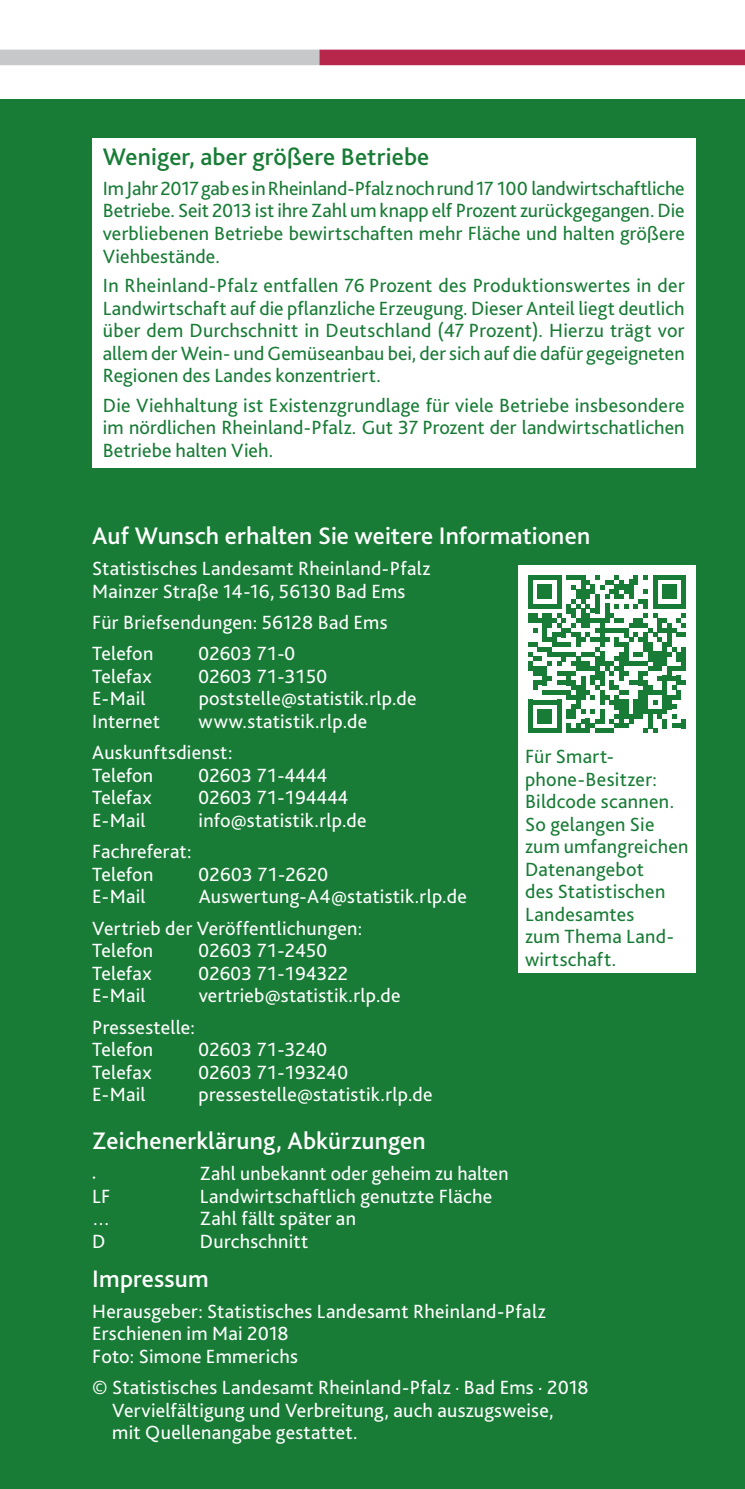
<style>
.page{position:relative;width:745px;height:1489px;background:#fff}
.page>*{position:absolute;margin:0;border:0;box-sizing:border-box;transform-origin:0 0}
.t1{font:500 25px "Bliss 2";letter-spacing:.005em;color:#fff}
.t2{font:500 25px "Bliss 2";letter-spacing:.005em;color:#187c36}
.t3{font:20px/22.5px "Bliss 2";letter-spacing:.01em;color:#fff}
.t4{font:20px/22.5px "Bliss 2";letter-spacing:.01em;color:#187c36;text-align:justify}
.t5{font:700 20px "Bliss 2";color:#fff}
</style>
<div class="page">
<div style="left:319px;top:50px;width:425px;height:15px;background:#b7274c"></div>
<div style="left:0;top:50px;width:319px;height:15px;background:#c6c8ca"></div>
<div style="left:0;top:99px;width:744px;height:1389px;background:#187c36"></div>
<div style="left:517px;top:565px;width:177px;height:408px;background:#fff"></div>
<svg style="left:528px;top:575px;width:157px;height:158px"></svg>
<hr style="left:681px;top:718px;width:4px;height:10px;background:#187c36">
<div style="left:92px;top:138px;width:602px;height:329px;background:#fff"></div>
<p class="t2" style="left:103px;top:142px;width:328px">Weniger, aber größere Betriebe</p>
<p class="t4" style="left:103px;top:179px;width:583px">Im Jahr 2017 gab es in Rheinland-Pfalz noch rund 17 100 landwirtschaftliche Betriebe. Seit 2013 ist ihre Zahl um knapp elf Prozent zurückgegangen. Die verbliebenen Betriebe bewirtschaften mehr Fläche und halten größere Viehbestände.</p>
<p class="t4" style="left:103px;top:276px;width:583px">In Rheinland-Pfalz entfallen 76 Prozent des Produktionswertes in der Landwirtschaft auf die pflanzliche Erzeugung. Dieser Anteil liegt deutlich über dem Durchschnitt in Deutschland (47 Prozent). Hierzu trägt vor allem der Wein- und Gemüseanbau bei, der sich auf die dafür gegeigneten Regionen des Landes konzentriert.</p>
<p class="t4" style="left:103px;top:395px;width:583px">Die Viehhaltung ist Existenzgrundlage für viele Betriebe insbesondere im nördlichen Rheinland-Pfalz. Gut 37 Prozent der landwirtschatlichen Betriebe halten Vieh.</p>
<p class="t1" style="left:92px;top:520px;width:499px">Auf Wunsch erhalten Sie weitere Informationen</p>
<p class="t3" style="left:92px;top:559px;width:339px">Statistisches Landesamt Rheinland-Pfalz<br>Mainzer Straße 14-16, 56130 Bad Ems</p>
<p class="t3" style="left:92px;top:608px;width:297px;line-height:31.2px">Für Briefsendungen: 56128 Bad Ems<br>Telefon</p>
<p class="t3" style="left:198px;top:644px;width:98px">02603 71-0</p>
<p class="t3" style="left:92px;top:666px;width:61px">Telefax</p>
<p class="t3" style="left:198px;top:666px;width:130px">02603 71-3150</p>
<p class="t3" style="left:92px;top:689px;width:55px">E-Mail</p>
<p class="t3" style="left:198px;top:689px;width:219px">poststelle@statistik.rlp.de</p>
<p class="t3" style="left:92px;top:711px;width:69px">Internet</p>
<p class="t3" style="left:92px;top:707px;width:276px;line-height:31.2px;text-indent:106px">www.statistik.rlp.de<br>Auskunftsdienst:</p>
<p class="t3" style="left:92px;top:765px;width:63px">Telefon</p>
<p class="t3" style="left:198px;top:765px;width:130px">02603 71-4444</p>
<p class="t3" style="left:92px;top:788px;width:61px">Telefax</p>
<p class="t3" style="left:198px;top:788px;width:151px">02603 71-194444</p>
<p class="t3" style="left:92px;top:810px;width:55px">E-Mail</p>
<p class="t3" style="left:198px;top:810px;width:169px">info@statistik.rlp.de</p>
<p class="t3" style="left:92px;top:842px;width:101px">Fachreferat:<br>Telefon</p>
<p class="t3" style="left:198px;top:864px;width:131px">02603 71-2620</p>
<p class="t3" style="left:92px;top:882px;width:376px;line-height:31.2px;text-indent:106px">Auswertung-A4@statistik.rlp.de<br>Vertrieb der Veröffentlichungen:</p>
<p class="t3" style="left:92px;top:940px;width:63px">Telefon</p>
<p class="t3" style="left:198px;top:940px;width:130px">02603 71-2450</p>
<p class="t3" style="left:92px;top:963px;width:61px">Telefax</p>
<p class="t3" style="left:198px;top:963px;width:151px">02603 71-194322</p>
<p class="t3" style="left:92px;top:985px;width:55px">E-Mail</p>
<p class="t3" style="left:198px;top:985px;width:203px">vertrieb@statistik.rlp.de</p>
<p class="t3" style="left:92px;top:1017px;width:104px">Pressestelle:<br>Telefon</p>
<p class="t3" style="left:92px;top:887px;width:55px">E-Mail</p>
<p class="t3" style="left:198px;top:1039px;width:130px">02603 71-3240</p>
<p class="t3" style="left:92px;top:1062px;width:61px">Telefax</p>
<p class="t3" style="left:198px;top:1062px;width:151px">02603 71-193240</p>
<p class="t3" style="left:92px;top:1084px;width:55px">E-Mail</p>
<p class="t3" style="left:198px;top:1084px;width:235px">pressestelle@statistik.rlp.de</p>
<p class="t1" style="left:92px;top:1125px;width:335px">Zeichenerklärung, Abkürzungen</p>
<p class="t5" style="left:92px;top:1160px;width:6px">.</p>
<p class="t3" style="left:200px;top:1163px;width:310px">Zahl unbekannt oder geheim zu halten</p>
<p class="t3" style="left:92px;top:1186px;width:20px">LF</p>
<p class="t3" style="left:200px;top:1186px;width:294px">Landwirtschaftlich genutzte Fläche</p>
<p class="t3" style="left:92px;top:1208px;width:19px">…</p>
<p class="t3" style="left:200px;top:1208px;width:157px">Zahl fällt später an</p>
<p class="t4" style="left:524px;top:746px;width:165px;text-align:left">Für Smart&shy;phone-Besitzer:<br>Bildcode scannen.<br>So gelangen Sie zum umfangreichen<br>Datenangebot<br>des Statistischen<br>Landesamtes<br>zum Thema Land&shy;wirtschaft.</p>
<p class="t3" style="left:92px;top:1231px;width:15px">D</p>
<p class="t3" style="left:200px;top:1231px;width:110px">Durchschnitt</p>
<p class="t1" style="left:92px;top:1263px;width:118px">Impressum</p>
<p class="t3" style="left:92px;top:1301px;width:454px">Herausgeber: Statistisches Landesamt Rheinland-Pfalz<br>Erschienen im Mai 2018<br>Foto: Simone Emmerichs</p>
<p class="t3" style="left:112px;top:1377px;width:477px;text-indent:-20px">© Statistisches Landesamt Rheinland-Pfalz · Bad Ems · 2018<br>Vervielfältigung und Verbreitung, auch auszugsweise,<br>mit Quellenangabe gestattet.</p>
</div>
